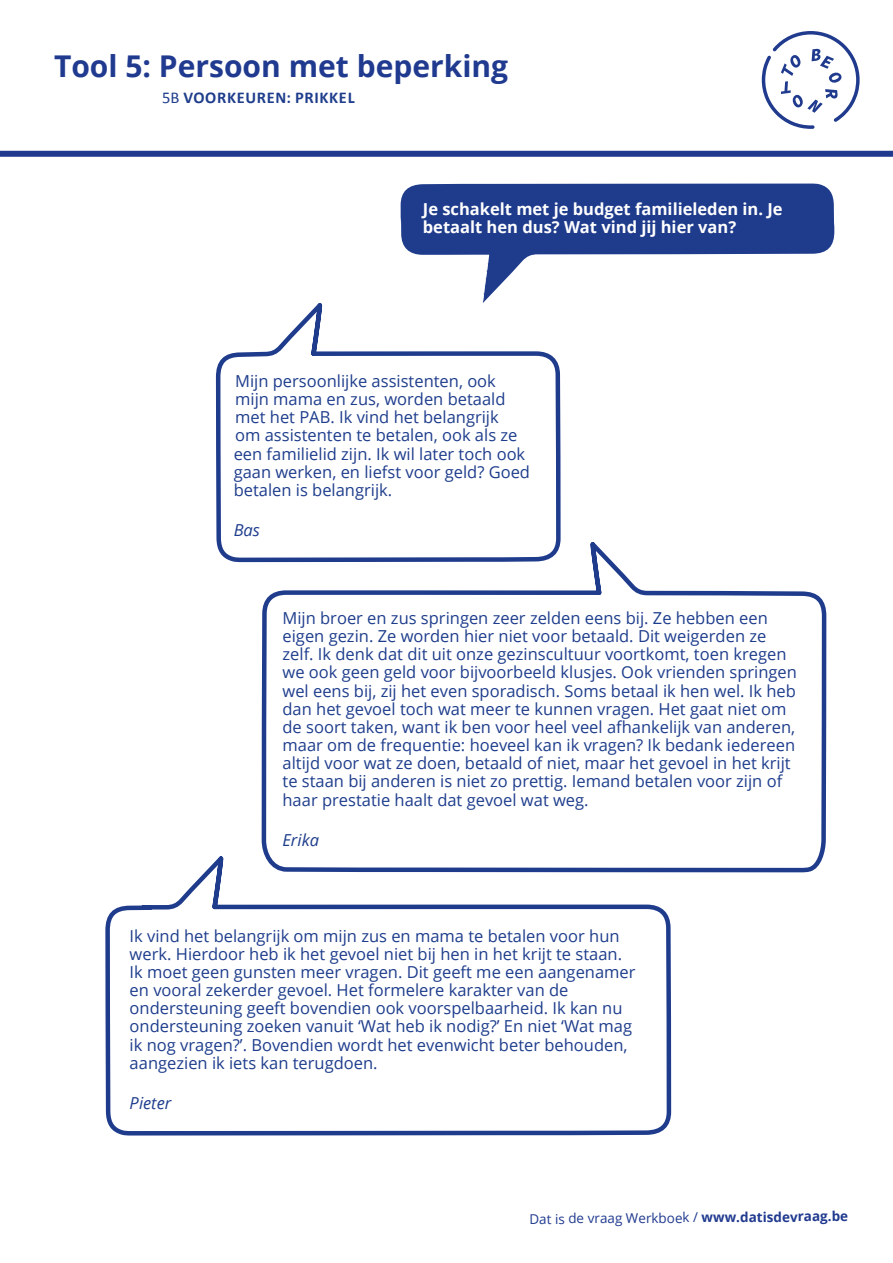
<style>
.page{position:relative;width:893px;height:1263px;background:#fff}
.page>*{position:absolute;margin:0;border:0;box-sizing:border-box;transform-origin:0 0}
.t1{font:700 30px "Open Sans";color:#203a8f}
.t2{font:16.5px/18.1px "Open Sans";color:#1e3d8c}
.t3{font:700 16.5px/18.1px "Open Sans";color:#fff}
.t4{font:700 16.5px "Calibri";letter-spacing:.04em;color:#1e3d8c}
.t5{font:italic 16.5px "Open Sans";color:#1e3d8c}
.t6{font:13.5px "Open Sans";letter-spacing:-.01em;color:#203a8f}
.s1{font-weight:400}
.s2{font-weight:700}
</style>
<div class="page">
<svg style="left:762px;top:31px;width:98px;height:98px"></svg>
<svg style="left:401px;top:184px;width:433px;height:115px;fill:#1f3c8c"></svg>
<svg style="left:215px;top:299px;width:346px;height:264px"></svg>
<svg style="left:259px;top:538px;width:568px;height:335px"></svg>
<svg style="left:105px;top:852px;width:568px;height:284px"></svg>
<div style="left:0;top:151px;width:893px;height:6px;background:#203a8f"></div>
<h1 class="t1" style="left:54px;top:45px;width:456px">Tool 5: Persoon met beperking</h1>
<p class="t4" style="left:162px;top:87px;width:194px"><span class="s1">5B</span> VOORKEUREN: PRIKKEL</p>
<p class="t3" style="left:423px;top:200px;width:361px">Je schakelt met je budget familieleden in. Je betaalt hen dus? Wat vind jij hier van?</p>
<p class="t2" style="left:234px;top:371px;width:298px">Mijn persoonlijke assistenten, ook mijn mama en zus, worden betaald met het PAB. Ik vind het belangrijk<br>om assistenten te betalen, ook als ze een familielid zijn. Ik wil later toch ook gaan werken, en liefst voor geld? Goed betalen is belangrijk.</p>
<p class="t5" style="left:234px;top:519px;width:28px">Bas</p>
<p class="t2" style="left:283px;top:608px;width:516px">Mijn broer en zus springen zeer zelden eens bij. Ze hebben een eigen gezin. Ze worden hier niet voor betaald. Dit weigerden ze zelf. Ik denk dat dit uit onze gezinscultuur voortkomt, toen kregen we ook geen geld voor bijvoorbeeld klusjes. Ook vrienden springen wel eens bij, zij het even sporadisch. Soms betaal ik hen wel. Ik heb dan het gevoel toch wat meer te kunnen vragen. Het gaat niet om de soort taken, want ik ben voor heel veel afhankelijk van anderen, maar om de frequentie: hoeveel kan ik vragen? Ik bedank iedereen altijd voor wat ze doen, betaald of niet, maar het gevoel in het krijt te staan bij anderen is niet zo prettig. Iemand betalen voor zijn of haar prestatie haalt dat gevoel wat weg.</p>
<p class="t5" style="left:283px;top:829px;width:38px">Erika</p>
<p class="t2" style="left:130px;top:926px;width:507px">Ik vind het belangrijk om mijn zus en mama te betalen voor hun werk. Hierdoor heb ik het gevoel niet bij hen in het krijt te staan.<br>Ik moet geen gunsten meer vragen. Dit geeft me een aangenamer en vooral zekerder gevoel. Het formelere karakter van de ondersteuning geeft bovendien ook voorspelbaarheid. Ik kan nu ondersteuning zoeken vanuit ‘Wat heb ik nodig?’ En niet ‘Wat mag ik nog vragen?’. Bovendien wordt het evenwicht beter behouden, aangezien ik iets kan terugdoen.</p>
<p class="t5" style="left:130px;top:1092px;width:43px">Pieter</p>
<p class="t6" style="left:529px;top:1209px;width:320px">Dat is de vraag Werkboek / <span class="s2">www.datisdevraag.b</span><sup>e</sup></p>
</div>
